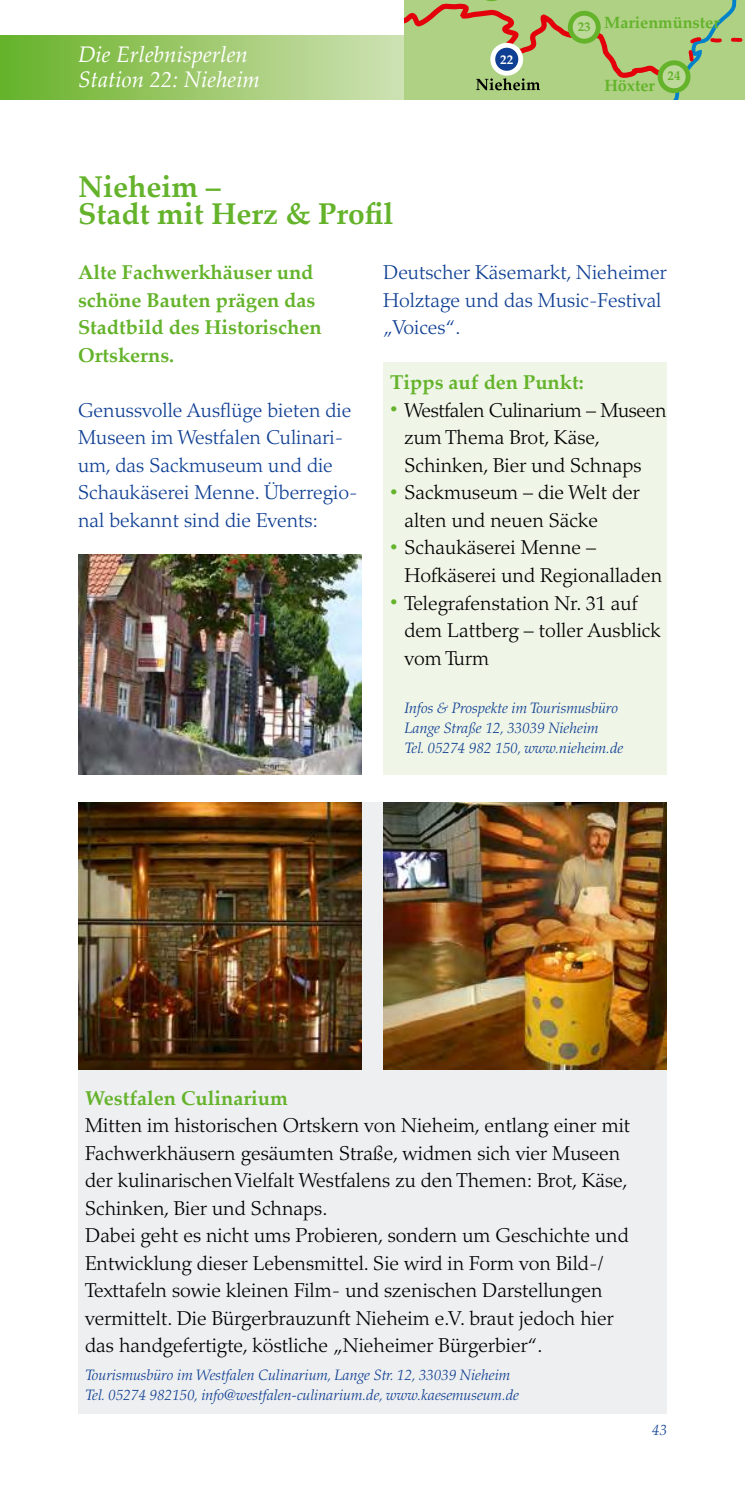
<style>
.page{position:relative;width:745px;height:1489px;background:#fff}
.page>*{position:absolute;margin:0;border:0;box-sizing:border-box;transform-origin:0 0}
.t1{font:700 30px/27.5px "Palatino Linotype";color:#64b32b}
.t2{font:italic 22.5px/25px "Palatino Linotype";color:#fff}
.t3{font:300 20px/27.5px "Palatino LT Pro";color:#000}
.t4{font:300 20px/27.5px "Palatino LT Pro";color:#0f3f93}
.t5{font:700 20px/27.5px "Palatino Linotype";color:#64b32b}
.t6{font:700 16.25px "Palatino Linotype";color:#64b32b}
.t7{font:italic 300 15px/20px "Palatino LT Pro";color:#0f3f93}
.t8{font:700 13px "Palatino Linotype";color:#64b32b}
.t9{font:700 13px "Palatino Linotype";color:#fff}
.s1{font-size:15px;color:#64b32b}
</style>
<div class="page">
<svg style="left:1px;top:35px;width:403px;height:64px;background:#9dc96e"></svg>
<div style="left:78px;top:802px;width:588px;height:611px;background:#eeeff0"></div>
<img style="left:78px;top:802px;width:283px;height:267px">
<img style="left:383px;top:802px;width:283px;height:267px">
<svg style="left:404px;top:0;width:340px;height:99px;background:#abc07c"></svg>
<div style="left:383px;top:362px;width:283px;height:412px;background:#eff5e7"></div>
<img style="left:78px;top:554px;width:283px;height:220px">
<p class="t2" style="left:78px;top:41px;width:183px">Die Erlebnisperlen<br>Station 22: Nieheim</p>
<h1 class="t1" style="left:78px;top:172px;width:317px">Nieheim –<br>Stadt mit Herz &amp; Profil</h1>
<p class="t9" style="left:500px;top:50px;width:14px">22</p>
<p class="t8" style="left:577px;top:17px;width:14px">23</p>
<p class="t6" style="left:603px;top:11px;width:117px">Marienmünster</p>
<p class="t6" style="left:604px;top:74px;width:52px">Höxter</p>
<p class="t8" style="left:667px;top:67px;width:15px">24</p>
<p class="t5" style="left:78px;top:258px;width:245px">Alte Fachwerkhäuser und schöne Bauten prägen das<br>Stadtbild des Historischen<br>Ortskerns.</p>
<p class="t4" style="left:78px;top:396px;width:281px">Genussvolle Ausflüge bieten die<br>Museen im Westfalen Culinari&shy;um, das Sackmuseum und die<br>Schaukäserei Menne. Überregio&shy;nal bekannt sind die Events:</p>
<p class="t4" style="left:383px;top:259px;width:285px">Deutscher Käsemarkt, Nieheimer<br>Holztage und das Music-Festival „Voices“.</p>
<p class="t5" style="left:390px;top:368px;width:195px">Tipps auf den Punkt:</p>
<p class="t3" style="left:404px;top:396px;width:263px;text-indent:-14px"><span class="s1">•</span> Westfalen Culinarium – Museen zum Thema Brot, Käse,<br>Schinken, Bier und Schnaps</p>
<p class="t3" style="left:404px;top:479px;width:237px;text-indent:-14px"><span class="s1">•</span> Sackmuseum – die Welt der alten und neuen Säcke</p>
<p class="t3" style="left:404px;top:534px;width:259px;text-indent:-14px"><span class="s1">•</span> Schaukäserei Menne –<br>Hofkäserei und Regionalladen</p>
<p class="t3" style="left:404px;top:589px;width:258px;text-indent:-14px"><span class="s1">•</span> Telegrafenstation Nr. 31 auf dem Lattberg – toller Ausblick vom Turm</p>
<p class="t7" style="left:404px;top:698px;width:220px">Infos &amp; Prospekte im Tourismusbüro<br>Lange Straße 12, 33039 Nieheim<br>Tel. 05274 982 150, www.nieheim.de</p>
<p class="t5" style="left:85px;top:1083px;width:204px">Westfalen Culinarium</p>
<p class="t3" style="left:85px;top:1111px;width:546px">Mitten im historischen Ortskern von Nieheim, entlang einer mit Fachwerkhäusern gesäumten Straße, widmen sich vier Museen der kulinarischen Vielfalt Westfalens zu den Themen: Brot, Käse, Schinken, Bier und Schnaps.<br>Dabei geht es nicht ums Probieren, sondern um Geschichte und Entwicklung dieser Lebensmittel. Sie wird in Form von Bild-/ Texttafeln sowie kleinen Film- und szenischen Darstellungen vermittelt. Die Bürgerbrauzunft Nieheim e.V. braut jedoch hier das handgefertigte, köstliche „Nieheimer Bürgerbier“.</p>
<p class="t7" style="left:85px;top:1364px;width:435px">Tourismusbüro im Westfalen Culinarium, Lange Str. 12, 33039 Nieheim<br>Tel. 05274 982150, info@westfalen-culinarium.de, www.kaesemuseum.de</p>
<p class="t7" style="left:651px;top:1419px;width:16px">43</p>
</div>
